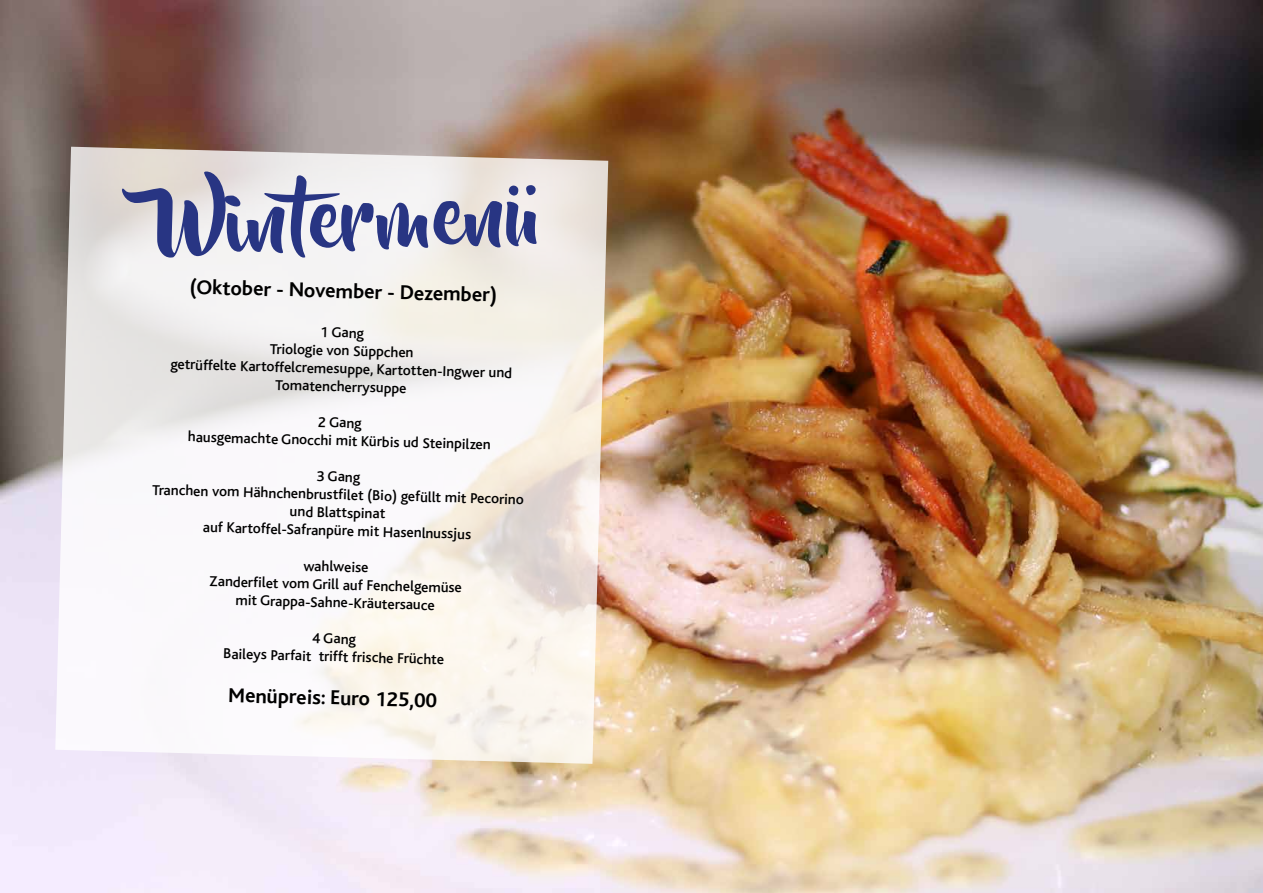
<style>
.page{position:relative;width:1263px;height:893px;background:#fff}
.page>*{position:absolute;margin:0;border:0;box-sizing:border-box;transform-origin:0 0}
.t1{font:81px "Beyond The Mountains";color:#283583}
.t2{font:700 21px "Bliss";color:#000}
.t3{font:500 15px/18px "Bliss";color:#000;text-align:center}
</style>
<div class="page">
<img style="left:0;top:0;width:1263px;height:893px">
<svg style="left:55px;top:147px;width:553px;height:617px"></svg>
<h1 class="t1" style="left:155px;top:181px;width:384px;rotate:-2deg">Wintermenü</h1>
<h2 class="t2" style="left:190px;top:275px;width:309px;rotate:2deg">(Oktober - November - Dezember)</h2>
<p class="t3" style="left:172px;top:318px;width:343px;rotate:2deg">1 Gang<br>Triologie von Süppchen<br>getrüffelte Kartoffelcremesuppe, Kartotten-Ingwer und<br>Tomatencherrysuppe</p>
<p class="t3" style="left:189px;top:409px;width:304px;rotate:2deg">2 Gang<br>hausgemachte Gnocchi mit Kürbis ud Steinpilzen</p>
<p class="t3" style="left:153px;top:461px;width:373px;rotate:2deg">3 Gang<br>Tranchen vom Hähnchenbrustfi let (Bio) gefüllt mit Pecorino und Blattspinat<br>auf Kartoffel-Safranpüre mit Hasenlnussjus</p>
<p class="t3" style="left:210px;top:553px;width:254px;rotate:2deg">wahlweise<br>Zanderfi let vom Grill auf Fenchelgemüse mit Grappa-Sahne-Kräutersauce</p>
<p class="t3" style="left:224px;top:626px;width:222px;rotate:2deg">4 Gang<br>Baileys Parfait trifft frische Früchte</p>
<h2 class="t2" style="left:229px;top:683px;width:210px;rotate:2deg">Menüpreis: Euro 125,00</h2>
</div>
